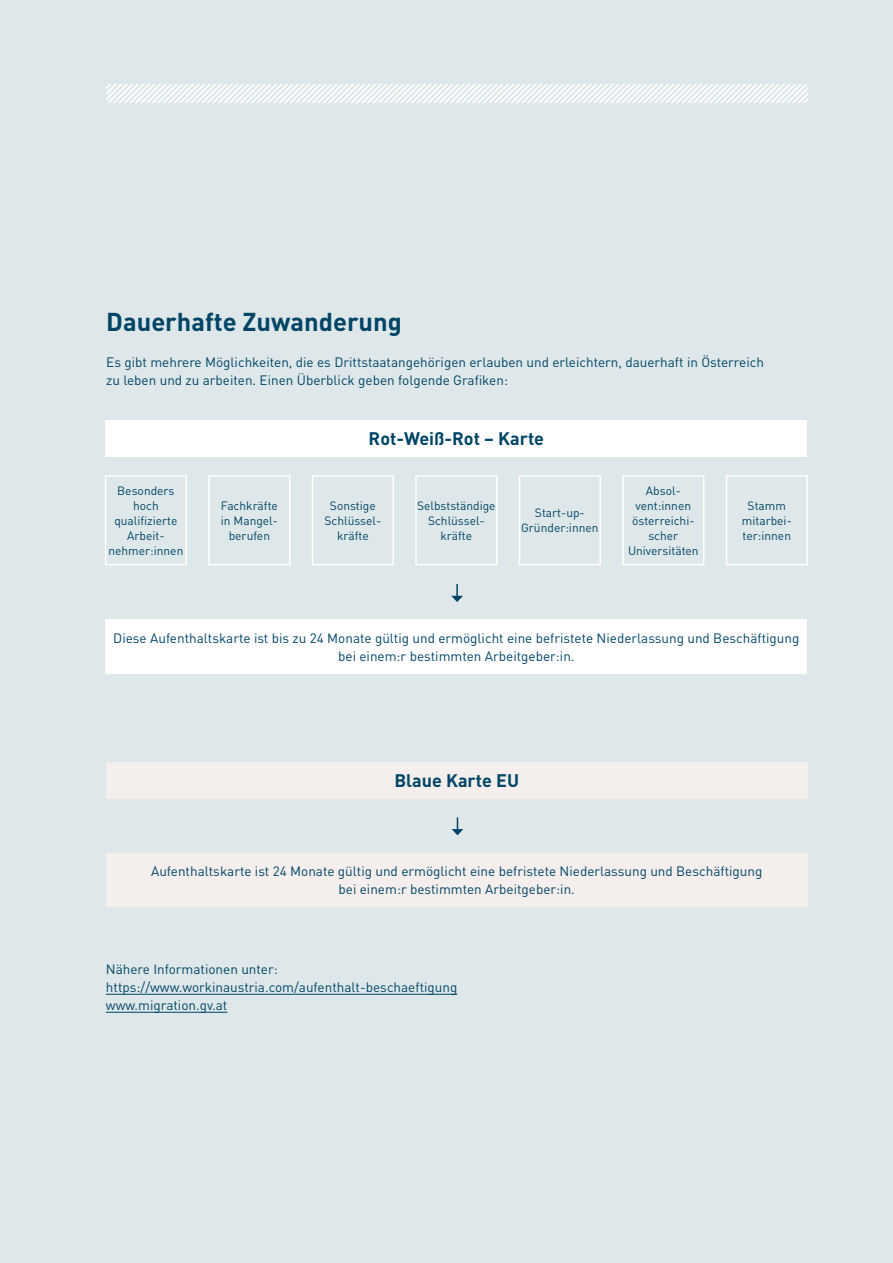
<style>
.page{position:relative;width:893px;height:1263px;background:#dee7e9}
.page>*{position:absolute;margin:0;border:0;box-sizing:border-box;transform-origin:0 0}
.t1{font:700 25.5px "DIN Pro";color:#004566}
.t2{font:700 18px "DIN Pro";color:#004566}
.t3{font:13.5px/18px "DIN Pro";color:#004566;text-align:center}
.t4{font:12px/15px "DIN Pro";color:#004566;text-align:center}
</style>
<div class="page">
<div style="left:106px;top:421px;width:701px;height:36px;background:#fff"></div>
<div style="left:106px;top:763px;width:701px;height:36px;background:#f4eeec"></div>
<div style="left:106px;top:619px;width:701px;height:54px;background:#fff"></div>
<div style="left:106px;top:853px;width:701px;height:54px;background:#f4eeec"></div>
<hr style="left:106px;top:994px;width:351px;height:1px;background:#004566">
<hr style="left:106px;top:1012px;width:121px;height:1px;background:#004566">
<div style="left:105px;top:475px;width:82px;height:90px;border:2px solid #fff"></div>
<div style="left:208px;top:475px;width:82px;height:90px;border:2px solid #fff"></div>
<div style="left:312px;top:475px;width:82px;height:90px;border:2px solid #fff"></div>
<div style="left:415px;top:475px;width:82px;height:90px;border:2px solid #fff"></div>
<div style="left:519px;top:475px;width:82px;height:90px;border:2px solid #fff"></div>
<div style="left:622px;top:475px;width:82px;height:90px;border:2px solid #fff"></div>
<div style="left:726px;top:475px;width:82px;height:90px;border:2px solid #fff"></div>
<svg style="left:106px;top:84px;width:702px;height:19px"></svg>
<svg style="left:451px;top:584px;width:12px;height:18px"></svg>
<svg style="left:452px;top:817px;width:11px;height:18px"></svg>
<h1 class="t1" style="left:106px;top:304px;width:297px">Dauerhafte Zuwanderung</h1>
<p class="t3" style="left:106px;top:352px;width:659px;text-align:left">Es gibt mehrere Möglichkeiten, die es Drittstaatangehörigen erlauben und erleichtern, dauerhaft in Österreich zu leben und zu arbeiten. Einen Ü berblick geben folgende Grafiken:</p>
<p class="t4" style="left:108px;top:483px;width:76px">Besonders hoch qualifizierte<br>Arbeit&shy;nehmer:innen</p>
<h2 class="t2" style="left:369px;top:427px;width:177px">Rot-Weiß-Rot – Karte</h2>
<p class="t4" style="left:221px;top:498px;width:59px">Fachkräfte in Mangel&shy;berufen</p>
<p class="t4" style="left:324px;top:498px;width:58px">Sonstige<br>Schlüssel&shy;kräfte</p>
<p class="t4" style="left:417px;top:498px;width:80px">Selbstständige<br>Schlüssel&shy;kräfte</p>
<p class="t4" style="left:521px;top:505px;width:79px">Start-up-<br>Gründer:innen</p>
<p class="t4" style="left:628px;top:483px;width:72px">Absol&shy;vent:innen österreichi&shy;scher<br>U niversitäten</p>
<p class="t4" style="left:742px;top:498px;width:51px">Stamm mitarbei&shy;ter:innen</p>
<p class="t3" style="left:113px;top:628px;width:688px">Diese Aufenthaltskarte ist bis zu 24 Monate gültig und ermöglicht eine befristete Niederlassung und Beschäftigung bei einem:r bestimmten Arbeitgeber:in.</p>
<h2 class="t2" style="left:394px;top:769px;width:126px">Blaue Karte EU</h2>
<p class="t3" style="left:151px;top:862px;width:613px">Aufenthaltskarte ist 24 Monate gültig und ermöglicht eine befristete Niederlassung und Beschäftigung bei einem:r bestimmten Arbeitgeber:in.</p>
<p class="t3" style="left:106px;top:960px;width:353px;text-align:left">Nähere I nformationen unter: https://www.workinaustria.com/aufenthalt-beschaeftigung www.migration.gv.at</p>
</div>
